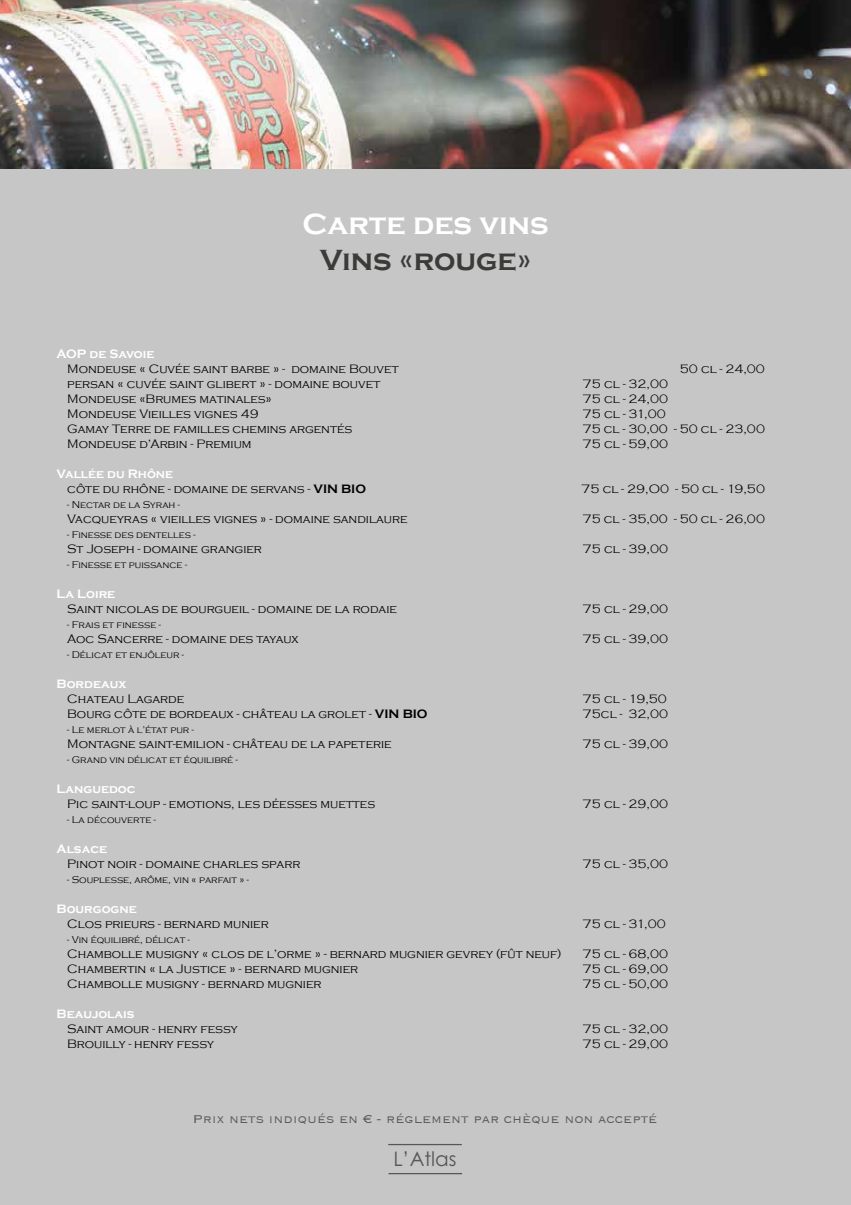
<style>
.page{position:relative;width:851px;height:1205px;background:#fff}
.page>*{position:absolute;margin:0;border:0;box-sizing:border-box;transform-origin:0 0}
.t1{font:700 30px "Copperplate Gothic";color:#fff}
.t2{font:700 30px "Copperplate Gothic";color:#3b3b3a}
.t3{font:20px "Century Gothic Std";color:#575756}
.t4{font:300 15px "Copperplate";color:#575756}
.t5{font:300 12.5px/15px "Copperplate Gothic";color:#000}
.t6{font:700 12.5px "Copperplate Gothic";color:#fff}
.t7{font:300 10px "Copperplate Gothic";color:#000}
.s1{font-weight:700;color:#fff}
.s2{font-weight:700}
</style>
<div class="page">
<div style="left:0;top:0;width:850px;height:1205px;background:#c6c6c6"></div>
<hr style="left:388px;top:1144px;width:74px;height:1px;background:#575756">
<hr style="left:388px;top:1173px;width:74px;height:1px;background:#575756">
<img style="left:0;top:0;width:850px;height:168px">
<h1 class="t1" style="left:302px;top:207px;width:248px">Carte des vins</h1>
<h1 class="t2" style="left:319px;top:243px;width:213px">Vins «rouge»</h1>
<p class="t6" style="left:57px;top:346px;width:99px">AOP de Savoie</p>
<p class="t5" style="left:67px;top:361px;width:333px">Mondeuse « Cuvée saint barbe » - domaine Bouvet persan « cuvée saint glibert » - domaine bouvet Mondeuse «Brumes matinales»<br>Mondeuse Vieilles vignes 49<br>Gamay Terre de familles chemins argentés Mondeuse d’Arbin - Premium</p>
<p class="t5" style="left:67px;top:466px;width:300px;text-indent:-11px"><span class="s1">Vallée du Rhône<br></span>côte du rhône - domaine de servans - <span class="s2">VIN BIO</span></p>
<p class="t7" style="left:67px;top:499px;width:114px">- Nectar de la Syrah -</p>
<p class="t5" style="left:67px;top:511px;width:341px">Vacqueyras « vieilles vignes » - domaine sandilaure</p>
<p class="t7" style="left:67px;top:529px;width:130px">- Finesse des dentelles -</p>
<p class="t5" style="left:67px;top:541px;width:196px">St Joseph - domaine grangier</p>
<p class="t7" style="left:67px;top:559px;width:121px">- Finesse et puissance -</p>
<p class="t6" style="left:57px;top:586px;width:60px">La Loire</p>
<p class="t5" style="left:67px;top:601px;width:331px">Saint nicolas de bourgueil - domaine de la rodaie</p>
<p class="t7" style="left:67px;top:619px;width:95px">- Frais et finesse -</p>
<p class="t5" style="left:67px;top:631px;width:233px">Aoc Sancerre - domaine des tayaux</p>
<p class="t7" style="left:67px;top:649px;width:118px">- Délicat et enjôleur -</p>
<p class="t6" style="left:57px;top:676px;width:71px">Bordeaux</p>
<p class="t5" style="left:67px;top:691px;width:362px">Chateau Lagarde<br>Bourg côte de bordeaux - château la grolet - <span class="s2">VIN BIO</span></p>
<p class="t7" style="left:67px;top:724px;width:128px">- Le merlot à l’état pur -</p>
<p class="t5" style="left:67px;top:736px;width:326px">Montagne saint-emilion - château de la papeterie</p>
<p class="t7" style="left:67px;top:754px;width:172px">- Grand vin délicat et équilibré -</p>
<p class="t6" style="left:57px;top:781px;width:80px">Languedoc</p>
<p class="t5" style="left:67px;top:796px;width:309px">Pic saint-loup - emotions, les déesses muettes</p>
<p class="t7" style="left:67px;top:814px;width:90px">- La découverte -</p>
<p class="t6" style="left:57px;top:841px;width:52px">Alsace</p>
<p class="t5" style="left:67px;top:856px;width:234px">Pinot noir - domaine charles sparr</p>
<p class="t7" style="left:67px;top:874px;width:183px">- Souplesse, arôme, vin « parfait » -</p>
<p class="t6" style="left:57px;top:901px;width:82px">Bourgogne</p>
<p class="t5" style="left:67px;top:916px;width:203px">Clos prieurs - bernard munier</p>
<p class="t7" style="left:67px;top:934px;width:124px">- Vin équilibré, délicat -</p>
<p class="t5" style="left:67px;top:946px;width:495px">Chambolle musigny « clos de l’orme » - bernard mugnier gevrey (fût neuf)<br>Chambertin « la Justice » - bernard mugnier<br>Chambolle musigny - bernard mugnier</p>
<p class="t6" style="left:57px;top:1006px;width:79px">Beaujolais</p>
<p class="t5" style="left:67px;top:1021px;width:172px">Saint amour - henry fessy<br>Brouilly - henry fessy</p>
<p class="t5" style="left:679px;top:361px;width:87px">50 cl - 24,00</p>
<p class="t5" style="left:582px;top:376px;width:184px">75 cl - 32,00<br>75 cl - 24,00<br>75 cl - 31,00<br>75 cl - 30,00 - 50 cl - 23,00<br>75 cl - 59,00</p>
<p class="t5" style="left:581px;top:481px;width:185px">75 cl - 29,O0 - 50 cl - 19,50</p>
<p class="t5" style="left:582px;top:511px;width:184px">75 cl - 35,00 - 50 cl - 26,00</p>
<p class="t5" style="left:583px;top:541px;width:87px">75 cl - 39,00</p>
<p class="t5" style="left:583px;top:601px;width:87px">75 cl - 29,00</p>
<p class="t5" style="left:583px;top:631px;width:87px">75 cl - 39,00</p>
<p class="t5" style="left:583px;top:691px;width:87px">75 cl - 19,50<br>75cl - 32,00</p>
<p class="t5" style="left:583px;top:736px;width:87px">75 cl - 39,00</p>
<p class="t5" style="left:583px;top:796px;width:87px">75 cl - 29,00</p>
<p class="t5" style="left:583px;top:856px;width:87px">75 cl - 35,00</p>
<p class="t5" style="left:583px;top:916px;width:84px">75 cl - 31,00</p>
<p class="t5" style="left:583px;top:946px;width:87px;text-align:justify">75 cl - 68,00<br>75 cl - 69,00<br>75 cl - 50,00</p>
<p class="t5" style="left:583px;top:1021px;width:87px">75 cl - 32,00<br>75 cl - 29,00</p>
<p class="t4" style="left:193px;top:1109px;width:466px">Prix nets indiqués en € - réglement par chèque non accepté</p>
<h2 class="t3" style="left:393px;top:1147px;width:65px">L’Atlas</h2>
</div>
